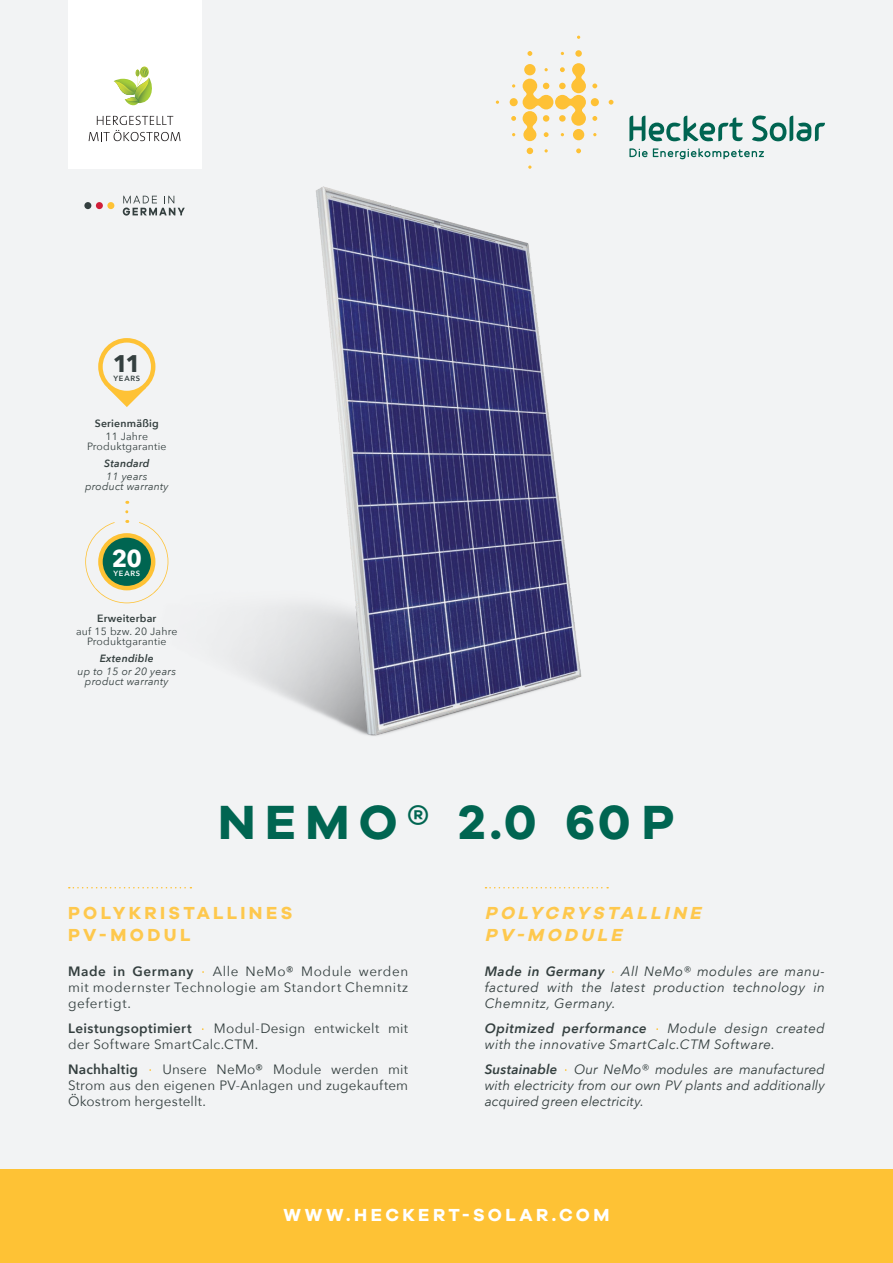
<style>
.page{position:relative;width:893px;height:1263px;background:#f2f3f4}
.page>*{position:absolute;margin:0;border:0;box-sizing:border-box;transform-origin:0 0}
.t1{font:700 49.5px "Galano Grotesque";letter-spacing:.195em;color:#006551}
.t2{font:700 24px "Avenir Next";color:#343f3f}
.t3{font:700 24px "Avenir Next";color:#fff}
.t4{font:700 18px/21.6px "Galano Grotesque";letter-spacing:.185em;color:#fec84d}
.t5{font:italic 700 18px/21.6px "Galano Grotesque";color:#fec84d}
.t6{font:700 18px "Galano Grotesque";letter-spacing:.19em;color:#fff}
.t7{font:italic 13.5px/16.2px "Avenir Next";letter-spacing:.025em;color:#343f3f;text-align:justify}
.t8{font:13.5px/16.2px "Avenir Next";letter-spacing:.02em;color:#343f3f;text-align:justify}
.t9{font:600 13.5px "Avenir Next";letter-spacing:.025em;color:#343f3f}
.t10{font:italic 600 13.5px "Avenir Next";letter-spacing:.035em;color:#343f3f}
.t11{font:600 13.5px "Avenir Next";letter-spacing:.045em;color:#343f3f}
.t12{font:10.5px/10.5px "Avenir Next";letter-spacing:.02em;color:#343f3f;text-align:center}
.t13{font:italic 10.5px/10.5px "Avenir Next";letter-spacing:.02em;color:#343f3f;text-align:center}
.t14{font:600 10.5px "Avenir Next";letter-spacing:.02em;color:#343f3f}
.t15{font:italic 600 10.5px "Avenir Next";letter-spacing:.02em;color:#343f3f}
.t16{font:600 7.5px "Avenir Next";letter-spacing:.11em;color:#343f3f}
.t17{font:600 7.5px "Avenir Next";letter-spacing:.11em;color:#fff}
.s1{font-weight:600}
</style>
<div class="page">
<img style="left:84px;top:186px;width:498px;height:550px">
<div style="left:0;top:1169px;width:893px;height:94px;background:#fec235"></div>
<svg style="left:629px;top:115px;width:196px;height:44px"></svg>
<svg style="left:527px;top:148px;width:6px;height:6px"></svg>
<svg style="left:511px;top:116px;width:5px;height:5px"></svg>
<div style="left:510px;top:98px;width:8px;height:8px;background:#fec135;border-radius:50%"></div>
<svg style="left:512px;top:84px;width:3px;height:4px"></svg>
<svg style="left:527px;top:51px;width:5px;height:5px"></svg>
<div style="left:575px;top:50px;width:7px;height:7px;background:#fec135;border-radius:50%"></div>
<svg style="left:592px;top:84px;width:5px;height:4px"></svg>
<svg style="left:609px;top:100px;width:4px;height:5px"></svg>
<div style="left:591px;top:98px;width:8px;height:8px;background:#fec135;border-radius:50%"></div>
<svg style="left:592px;top:116px;width:5px;height:5px"></svg>
<svg style="left:576px;top:148px;width:5px;height:5px"></svg>
<svg style="left:523px;top:63px;width:63px;height:78px"></svg>
<svg style="left:69px;top:887px;width:122px;height:1px"></svg>
<svg style="left:485px;top:887px;width:123px;height:1px"></svg>
<div style="left:68px;top:0;width:133px;height:169px;background:#fff"></div>
<svg style="left:114px;top:67px;width:38px;height:39px"></svg>
<svg style="left:89px;top:116px;width:92px;height:25px"></svg>
<div style="left:98px;top:338px;width:57px;height:57px;border:4px solid #fec235;border-radius:50%"></div>
<svg style="left:108px;top:387px;width:38px;height:20px"></svg>
<svg style="left:125px;top:501px;width:3px;height:11px"></svg>
<svg style="left:85px;top:520px;width:83px;height:83px"></svg>
<div style="left:84px;top:202px;width:7px;height:7px;background:#343f3f;border-radius:50%"></div>
<div style="left:96px;top:202px;width:7px;height:7px;background:#d01e39;border-radius:50%"></div>
<div style="left:107px;top:202px;width:7px;height:7px;background:#fec235;border-radius:50%"></div>
<svg style="left:123px;top:196px;width:62px;height:20px"></svg>
<h2 class="t2" style="left:113px;top:343px;width:30px">11</h2>
<p class="t16" style="left:113px;top:372px;width:28px">YEARS</p>
<p class="t14" style="left:95px;top:414px;width:66px">Serienmäßig</p>
<p class="t12" style="left:87px;top:430px;width:81px">11 Jahre<br>Produktgarantie</p>
<p class="t15" style="left:104px;top:454px;width:47px">Standard</p>
<p class="t13" style="left:85px;top:470px;width:85px">11 years<br>product warranty</p>
<h2 class="t3" style="left:112px;top:538px;width:32px">20</h2>
<p class="t17" style="left:113px;top:567px;width:28px">YEARS</p>
<p class="t14" style="left:97px;top:609px;width:61px">Erweiterbar</p>
<p class="t12" style="left:76px;top:625px;width:103px">auf 15 bzw. 20 Jahre<br>Produktgarantie</p>
<p class="t15" style="left:100px;top:649px;width:55px">Extendible</p>
<p class="t13" style="left:78px;top:665px;width:100px">up to 15 or 20 years product warranty</p>
<h1 class="t1" style="left:218px;top:791px;width:458px">NEMO® 2.0 60P</h1>
<h3 class="t4" style="left:68px;top:902px;width:226px">POLYKRISTALLINES<br>PV-MODUL</h3>
<p class="t8" style="left:68px;top:962px;width:342px;text-indent:145px">Alle NeMo® Module werden mit modernster Technologie am Standort Chemnitz gefertigt.</p>
<p class="t9" style="left:68px;top:1017px;width:125px">Leistungsoptimiert</p>
<p class="t11" style="left:68px;top:959px;width:127px">Made in Germany</p>
<p class="t8" style="left:68px;top:1019px;width:342px;text-indent:146px">Modul-Design entwickelt mit der Software SmartCalc.CTM.</p>
<p class="t9" style="left:68px;top:1057px;width:71px">Nachhaltig</p>
<p class="t8" style="left:68px;top:1060px;width:342px;text-indent:94px">Unsere NeMo® Module werden mit Strom aus den eigenen PV-Anlagen und zugekauftem Ökostrom hergestellt.</p>
<h3 class="t5" style="left:485px;top:902px;width:222px">POLYCRYSTALLINE<br>PV-MODULE</h3>
<p class="t7" style="left:485px;top:962px;width:342px"><span class="s1">Made in Germany</span> All NeMo® modules are manu&shy;factured with the latest production technology in Chemnitz, Germany.</p>
<p class="t10" style="left:485px;top:1017px;width:164px">Opitmized performance</p>
<p class="t7" style="left:485px;top:1019px;width:342px;text-indent:183px">Module design created with the innovative SmartCalc.CTM Software.</p>
<p class="t7" style="left:485px;top:1060px;width:342px"><span class="s1">Sustainable</span> Our NeMo® modules are manufactured with electricity from our own PV plants and additionally acquired green electricity.</p>
<h3 class="t6" style="left:283px;top:1204px;width:327px">WWW.HECKERT-SOLAR.COM</h3>
</div>
